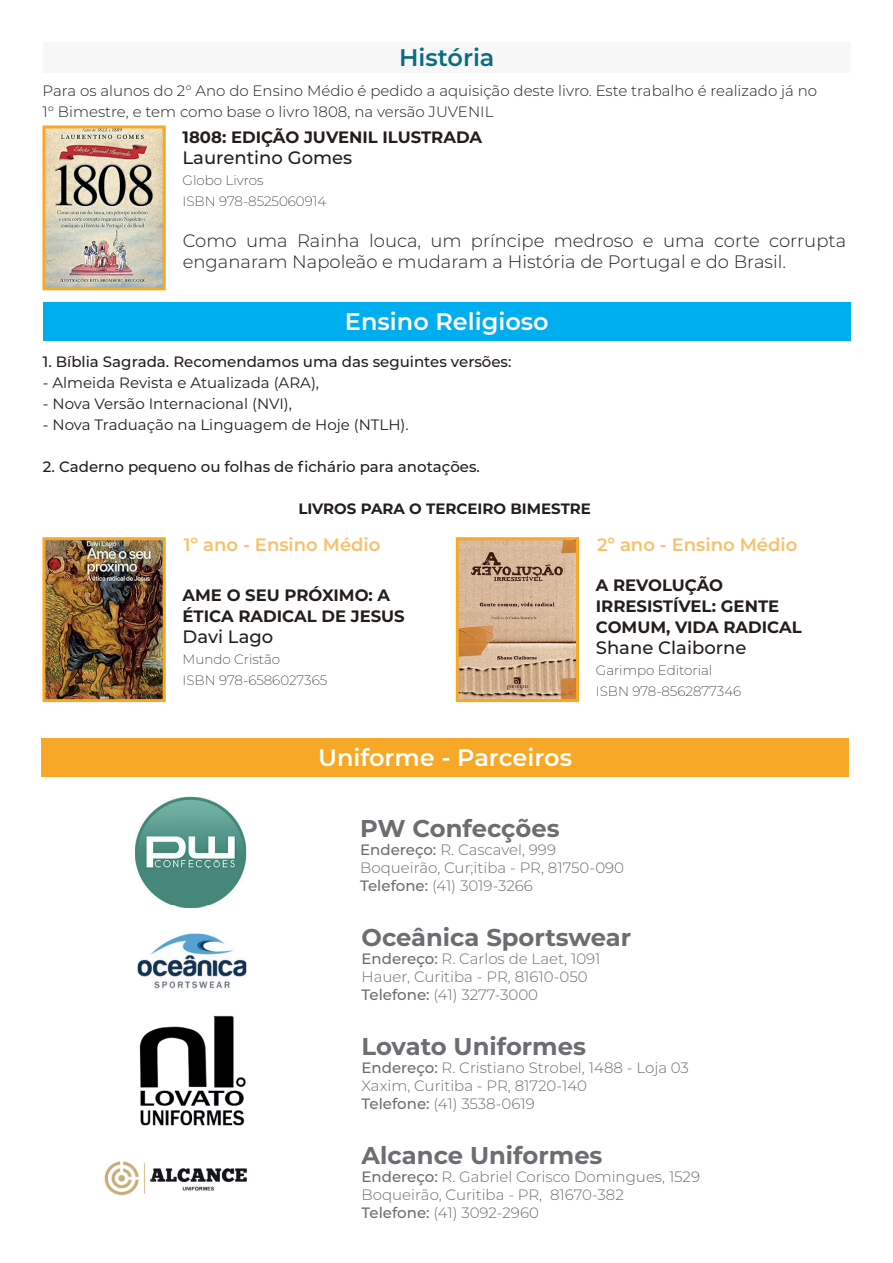
<style>
.page{position:relative;width:893px;height:1263px;background:#fff}
.page>*{position:absolute;margin:0;border:0;box-sizing:border-box;transform-origin:0 0}
.t1{font:700 24.3px "Montserrat";color:#6c6d70}
.t2{font:600 24px "Montserrat";color:#fff}
.t3{font:600 24px "Montserrat";color:#096c82}
.t4{font:300 18px/21px "Montserrat";color:#241e1b}
.t5{font:500 18px "Montserrat";color:#241e1b}
.t6{font:600 18px "Montserrat";color:#f9c069}
.t7{font:700 16.5px/21px "Montserrat";color:#241e1b}
.t8{font:300 15px/18px "Montserrat";color:#6c6d70}
.t9{font:300 15px/21px "Montserrat";color:#241e1b}
.t10{font:15px "Montserrat";color:#241e1b}
.t11{font:500 15px "Montserrat";color:#241e1b}
.t12{font:700 15px "Montserrat";color:#241e1b}
.t13{font:200 13.5px/21px "Montserrat";color:#241e1b}
.s1{font-weight:500}
</style>
<div class="page">
<div style="left:43px;top:43px;width:808px;height:30px;background:#f7f7f8"></div>
<img style="left:46px;top:129px;width:116px;height:157px">
<div style="left:42px;top:125px;width:124px;height:165px;border:3px solid #f6a826"></div>
<img style="left:46px;top:541px;width:116px;height:157px">
<div style="left:42px;top:537px;width:124px;height:165px;border:3px solid #f6a826"></div>
<img style="left:460px;top:541px;width:115px;height:157px">
<div style="left:456px;top:537px;width:123px;height:165px;border:3px solid #f6a826"></div>
<div style="left:43px;top:303px;width:808px;height:38px;background:#00aeef"></div>
<div style="left:41px;top:739px;width:808px;height:38px;background:#f6a826"></div>
<img style="left:137px;top:933px;width:110px;height:192px">
<img style="left:135px;top:797px;width:111px;height:108px">
<img style="left:137px;top:1014px;width:110px;height:3px">
<img style="left:173px;top:905px;width:36px;height:3px">
<img style="left:104px;top:1161px;width:144px;height:35px">
<h2 class="t3" style="left:399px;top:40px;width:97px">História</h2>
<p class="t9" style="left:43px;top:80px;width:776px">Para os alunos do 2° Ano do Ensino Médio é pedido a aquisição deste livro. Este trabalho é realizado já no<br>1° Bimestre, e tem como base o livro 1808, na versão JUVENIL</p>
<p class="t7" style="left:183px;top:126px;width:301px">1808: EDIÇÃO JUVENIL ILUSTRADA</p>
<p class="t5" style="left:183px;top:145px;width:171px">Laurentino Gomes</p>
<p class="t13" style="left:183px;top:169px;width:145px">Globo Livros<br>ISBN 978-8525060914</p>
<p class="t4" style="left:183px;top:230px;width:665px">Como uma Rainha louca, um príncipe medroso e uma corte corrupta enganaram Napoleão e mudaram a História de Portugal e do Brasil.</p>
<h2 class="t2" style="left:345px;top:305px;width:205px">Ensino Religioso</h2>
<p class="t11" style="left:43px;top:351px;width:470px">1. Bíblia Sagrada. Recomendamos uma das seguintes versões:</p>
<p class="t10" style="left:43px;top:372px;width:278px">- Almeida Revista e Atualizada (ARA),</p>
<p class="t10" style="left:43px;top:393px;width:251px">- Nova Versão Internacional (NVI),</p>
<p class="t10" style="left:43px;top:414px;width:367px">- Nova Traduação na Linguagem de Hoje (NTLH).</p>
<p class="t11" style="left:43px;top:456px;width:439px">2. Caderno pequeno ou folhas de fichário para anotações.</p>
<p class="t12" style="left:298px;top:498px;width:294px">LIVROS PARA O TERCEIRO BIMESTRE</p>
<p class="t6" style="left:184px;top:532px;width:198px">1º ano - Ensino Médio</p>
<p class="t7" style="left:183px;top:584px;width:224px">AME O SEU PRÓXIMO: A<br>ÉTICA RADICAL DE JESUS</p>
<p class="t5" style="left:183px;top:624px;width:92px">Davi Lago</p>
<p class="t13" style="left:183px;top:648px;width:146px">Mundo Cristão<br>ISBN 978-6586027365</p>
<h2 class="t2" style="left:318px;top:741px;width:255px">Uniforme - Parceiros</h2>
<p class="t6" style="left:597px;top:532px;width:202px">2º ano - Ensino Médio</p>
<p class="t7" style="left:596px;top:573px;width:207px">A REVOLUÇÃO<br>IRRESISTÍVEL: GENTE<br>COMUM, VIDA RADICAL</p>
<p class="t5" style="left:596px;top:635px;width:152px">Shane Claiborne</p>
<p class="t13" style="left:596px;top:659px;width:147px">Garimpo Editorial<br>ISBN 978-8562877346</p>
<h1 class="t1" style="left:360px;top:811px;width:201px">PW Confecções</h1>
<p class="t8" style="left:360px;top:840px;width:265px"><span class="s1">Endereço:</span> R. Cascavel, 999<br>Boqueirão, Cur;itiba - PR, 81750-090<br><span class="s1">Telefone:</span> (41) 3019-3266</p>
<h1 class="t1" style="left:362px;top:920px;width:271px">Oceânica Sportswear</h1>
<p class="t8" style="left:362px;top:949px;width:241px"><span class="s1">Endereço:</span> R. Carlos de Laet, 1091<br>Hauer, Curitiba - PR, 81610-050<br><span class="s1">Telefone:</span> (41) 3277-3000</p>
<h1 class="t1" style="left:362px;top:1028px;width:226px">Lovato Uniformes</h1>
<p class="t8" style="left:362px;top:1058px;width:329px"><span class="s1">Endereço:</span> R. Cristiano Strobel, 1488 - Loja 03<br>Xaxim, Curitiba - PR, 81720-140<br><span class="s1">Telefone:</span> (41) 3538-0619</p>
<h1 class="t1" style="left:362px;top:1137px;width:242px">Alcance Uniformes</h1>
<p class="t8" style="left:362px;top:1167px;width:340px"><span class="s1">Endereço:</span> R. Gabriel Corisco Domingues, 1529<br>Boqueirão, Curitiba - PR, 81670-382<br><span class="s1">Telefone:</span> (41) 3092-2960</p>
</div>
